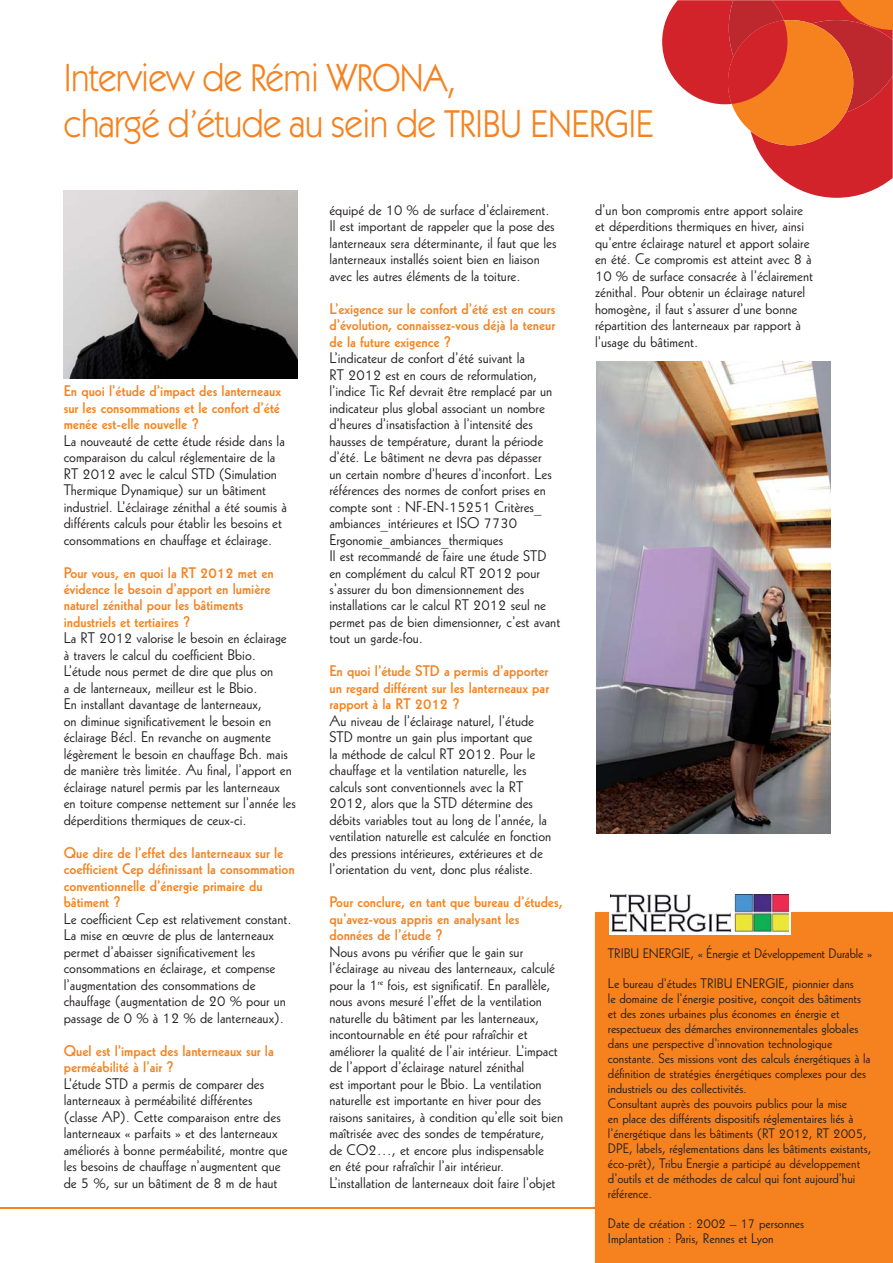
<style>
.page{position:relative;width:893px;height:1263px;background:#fff}
.page>*{position:absolute;margin:0;border:0;box-sizing:border-box;transform-origin:0 0}
.t1{font:39px/46.8px "Itc Kabel";letter-spacing:-.01em;color:#f5821f;scale:.92 1}
.t2{font:15px/16.5px "Geometric 231 BT Roman C";color:#231f20}
.t3{font:15px/16.5px "Geometric 231 BT Bold C";color:#f5821f}
.t4{font:13.5px/15px "Geometric 231 BT Roman C";color:#231f20}
</style>
<div class="page">
<hr style="left:0;top:1207px;width:893px;height:2px;background:#f5821f">
<svg style="left:662px;top:0;width:231px;height:198px"></svg>
<img style="left:64px;top:191px;width:234px;height:188px">
<img style="left:596px;top:362px;width:234px;height:471px">
<div style="left:595px;top:912px;width:298px;height:351px;background:#f5821f"></div>
<div style="left:609px;top:890px;width:181px;height:45px;background:#fff"></div>
<img style="left:610px;top:894px;width:179px;height:37px">
<h1 class="t1" style="left:64px;top:57px;width:643px">Interview de Rémi WRONA,<br>chargé d’étude au sein de TRIBU ENERGIE</h1>
<p class="t3" style="left:64px;top:384px;width:219px;text-align:justify">En quoi l’étude d’impact des lanterneaux sur les consommations et le confort d’été menée est-elle nouvelle ?</p>
<p class="t2" style="left:64px;top:433px;width:225px">La nouveauté de cette étude réside dans la comparaison du calcul réglementaire de la RT 2012 avec le calcul STD (Simulation Thermique Dynamique) sur un bâtiment industriel. L’éclairage zénithal a été soumis à différents calculs pour établir les besoins et consommations en chauffage et éclairage.</p>
<p class="t3" style="left:64px;top:565px;width:211px">Pour vous, en quoi la RT 2012 met en évidence le besoin d’apport en lumière naturel zénithal pour les bâtiments industriels et tertiaires ?</p>
<p class="t2" style="left:64px;top:631px;width:234px">La RT 2012 valorise le besoin en éclairage à travers le calcul du coefficient Bbio.<br>L’étude nous permet de dire que plus on<br>a de lanterneaux, meilleur est le Bbio.<br>En installant davantage de lanterneaux,<br>on diminue significativement le besoin en éclairage Bécl. En revanche on augmente légèrement le besoin en chauffage Bch. mais de manière très limitée. Au final, l’apport en éclairage naturel permis par les lanterneaux<br>en toiture compense nettement sur l’année les déperditions thermiques de ceux-ci.</p>
<p class="t3" style="left:64px;top:846px;width:232px">Que dire de l’effet des lanterneaux sur le coefficient Cep définissant la consommation conventionnelle d’énergie primaire du bâtiment ?</p>
<p class="t2" style="left:64px;top:912px;width:229px">Le coefficient Cep est relativement constant.<br>La mise en œuvre de plus de lanterneaux permet d’abaisser significativement les consommations en éclairage, et compense l’augmentation des consommations de chauffage (augmentation de 20 % pour un passage de 0 % à 12 % de lanterneaux).</p>
<p class="t3" style="left:64px;top:1043px;width:212px">Quel est l’impact des lanterneaux sur la perméabilité à l’air ?</p>
<p class="t2" style="left:64px;top:1076px;width:225px">L’étude STD a permis de comparer des lanterneaux à perméabilité différentes (classe AP). Cette comparaison entre des lanterneaux « parfaits » et des lanterneaux améliorés à bonne perméabilité, montre que les besoins de chauffage n’augmentent que de 5 %, sur un bâtiment de 8 m de haut</p>
<p class="t2" style="left:329px;top:202px;width:228px">équipé de 10 % de surface d’éclairement.<br>Il est important de rappeler que la pose des lanterneaux sera déterminante, il faut que les lanterneaux installés soient bien en liaison avec les autres éléments de la toiture.</p>
<p class="t3" style="left:329px;top:301px;width:227px;text-align:justify">L’exigence sur le confort d’été est en cours d’évolution, connaissez-vous déjà la teneur de la future exigence ?</p>
<p class="t2" style="left:329px;top:351px;width:232px">L’indicateur de confort d’été suivant la<br>RT 2012 est en cours de reformulation, l’indice Tic Ref devrait être remplacé par un indicateur plus global associant un nombre d’heures d’insatisfaction à l’intensité des hausses de température, durant la période d’été. Le bâtiment ne devra pas dépasser<br>un certain nombre d’heures d’inconfort. Les références des normes de confort prises en compte sont : NF-EN-15251 Critères_ ambiances_intérieures et ISO 7730<br>Ergonomie_ambiances_thermiques<br>Il est recommandé de faire une étude STD en complément du calcul RT 2012 pour s’assurer du bon dimensionnement des installations car le calcul RT 2012 seul ne permet pas de bien dimensionner, c’est avant tout un garde-fou.</p>
<p class="t3" style="left:329px;top:664px;width:221px;text-align:justify">En quoi l’étude STD a permis d’apporter un regard différent sur les lanterneaux par rapport à la RT 2012 ?</p>
<p class="t2" style="left:329px;top:714px;width:223px">Au niveau de l’éclairage naturel, l’étude STD montre un gain plus important que<br>la méthode de calcul RT 2012. Pour le chauffage et la ventilation naturelle, les calculs sont conventionnels avec la RT 2012, alors que la STD détermine des débits variables tout au long de l’année, la ventilation naturelle est calculée en fonction des pressions intérieures, extérieures et de l’orientation du vent, donc plus réaliste.</p>
<p class="t3" style="left:329px;top:895px;width:235px">Pour conclure, en tant que bureau d’études, qu’avez-vous appris en analysant les données de l’étude ?</p>
<p class="t2" style="left:329px;top:944px;width:235px">Nous avons pu vérifier que le gain sur l’éclairage au niveau des lanterneaux, calculé pour la 1<sup>re</sup> fois, est significatif. En parallèle, nous avons mesuré l’effet de la ventilation naturelle du bâtiment par les lanterneaux, incontournable en été pour rafraîchir et améliorer la qualité de l’air intérieur. L’impact de l’apport d’éclairage naturel zénithal<br>est important pour le Bbio. La ventilation naturelle est importante en hiver pour des raisons sanitaires, à condition qu’elle soit bien maîtrisée avec des sondes de température,<br>de CO2…, et encore plus indispensable<br>en été pour rafraîchir l’air intérieur.<br>L’installation de lanterneaux doit faire l’objet</p>
<p class="t2" style="left:595px;top:202px;width:219px">d’un bon compromis entre apport solaire et déperditions thermiques en hiver, ainsi qu’entre éclairage naturel et apport solaire en été. Ce compromis est atteint avec 8 à 10 % de surface consacrée à l’éclairement zénithal. Pour obtenir un éclairage naturel homogène, il faut s’assurer d’une bonne répartition des lanterneaux par rapport à l’usage du bâtiment.</p>
<p class="t4" style="left:608px;top:947px;width:266px">TRIBU ENERGIE, « Énergie et Développement Durable »</p>
<p class="t4" style="left:608px;top:977px;width:265px">Le bureau d’études TRIBU ENERGIE, pionnier dans<br>le domaine de l’énergie positive, conçoit des bâtiments et des zones urbaines plus économes en énergie et respectueux des démarches environnementales globales dans une perspective d’innovation technologique constante. Ses missions vont des calculs énergétiques à la définition de stratégies énergétiques complexes pour des industriels ou des collectivités.<br>Consultant auprès des pouvoirs publics pour la mise<br>en place des différents dispositifs réglementaires liés à l’énergétique dans les bâtiments (RT 2012, RT 2005, DPE, labels, réglementations dans les bâtiments existants, éco-prêt), Tribu Energie a participé au développement d’outils et de méthodes de calcul qui font aujourd’hui référence.</p>
<p class="t4" style="left:608px;top:1217px;width:198px">Date de création : 2002 – 17 personnes<br>Implantation : Paris, Rennes et Lyon</p>
</div>
